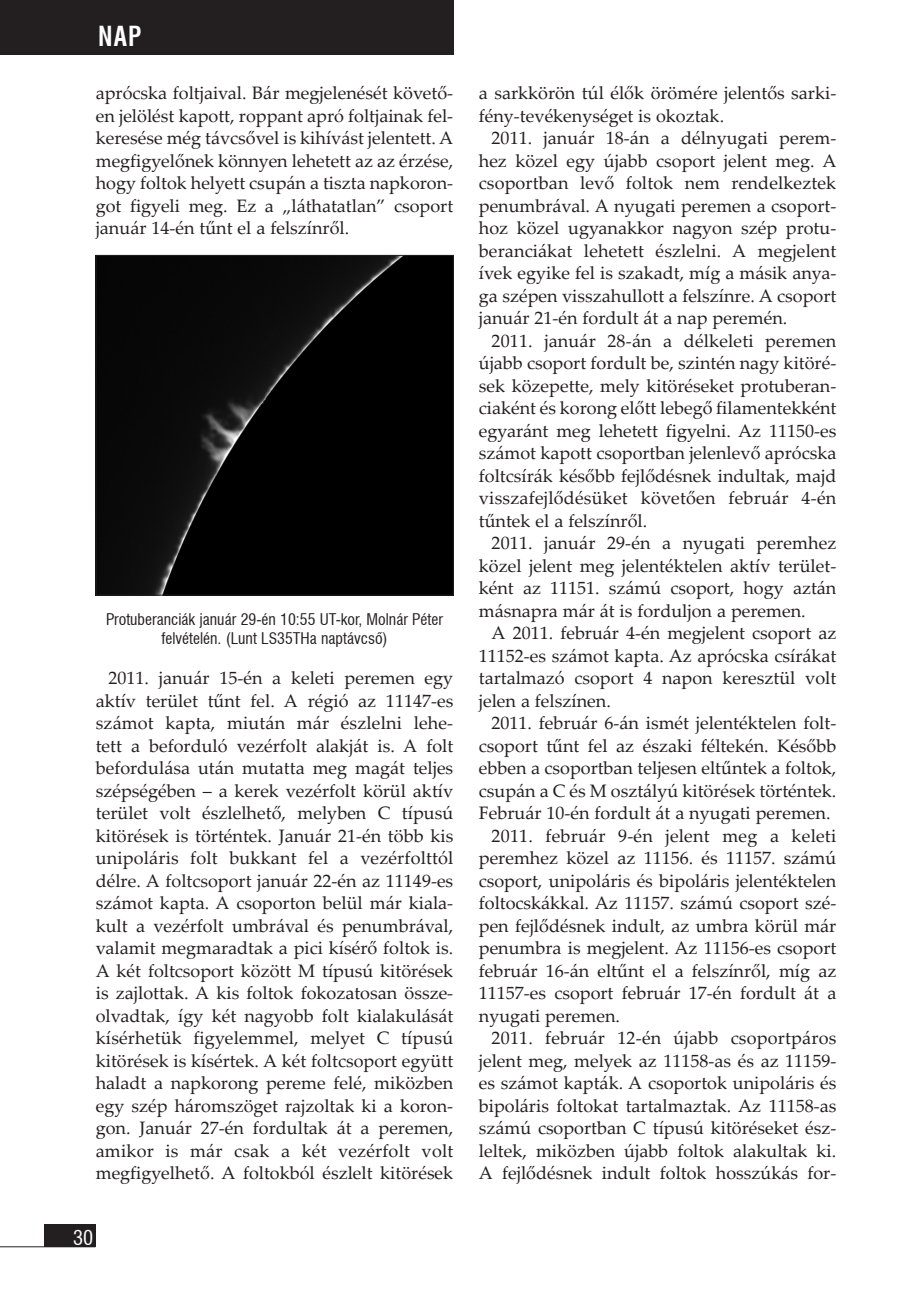
<style>
.page{position:relative;width:913px;height:1295px;background:#fff}
.page>*{position:absolute;margin:0;border:0;box-sizing:border-box;transform-origin:0 0}
.rovatcím{font:27px "Swiss 721 Condensed HU Bold";color:#fff;scale:.9 1}
.t1{font:20.25px "Swiss 721 Condensed HU Normal";color:#fff}
.kenyér_1{font:18px/22.5px "Palatino Linotype";color:#231f20;text-align:justify}
.képalá{font:15.75px/18.9px "Swiss 721 Condensed HU Normal";color:#231f20;text-align:center}
</style>
<div class="page">
<svg style="left:45px;top:1224px;width:51px;height:23px"></svg>
<hr style="left:0;top:1246px;width:95px;height:1px;background:#231f20">
<img style="left:98px;top:257px;width:353px;height:336px">
<div style="left:96px;top:255px;width:357px;height:340px;border:1px solid #231f20"></div>
<div style="left:0;top:0;width:453px;height:55px;background:#231f20"></div>
<p class="rovatcím" style="left:98px;top:19px;width:50px">nap</p>
<p class="kenyér_1" style="left:96px;top:81px;width:359px">aprócska foltjaival. Bár megjelenését követő&shy;en jelölést kapott, roppant apró foltjainak fel&shy;keresése még távcsővel is kihívást jelentett. A megfigyelőnek könnyen lehetett az az érzése, hogy foltok helyett csupán a tiszta napkoron&shy;got figyeli meg. Ez a „láthatatlan” csoport január 14-én tűnt el a felszínről.</p>
<p class="képalá" style="left:106px;top:609px;width:338px">Protuberanciák január 29-én 10:55 UT-kor, Molnár Péter felvételén. (Lunt LS35THa naptávcsõ)</p>
<p class="kenyér_1" style="left:96px;top:666px;width:359px;text-indent:13px">2011. január 15-én a keleti peremen egy aktív terület tűnt fel. A régió az 11147-es számot kapta, miután már észlelni lehe&shy;tett a beforduló vezérfolt alakját is. A folt befordulása után mutatta meg magát teljes szépségében – a kerek vezérfolt körül aktív terület volt észlelhető, melyben C típusú kitörések is történtek. Január 21-én több kis unipoláris folt bukkant fel a vezérfolttól délre. A foltcsoport január 22-én az 11149-es számot kapta. A csoporton belül már kiala&shy;kult a vezérfolt umbrával és penumbrával, valamit megmaradtak a pici kísérő foltok is.<br>A két foltcsoport között M típusú kitörések is zajlottak. A kis foltok fokozatosan össze&shy;olvadtak, így két nagyobb folt kialakulását kísérhetük figyelemmel, melyet C típusú kitörések is kísértek. A két foltcsoport együtt haladt a napkorong pereme felé, miközben egy szép háromszöget rajzoltak ki a koron&shy;gon. Január 27-én fordultak át a peremen, amikor is már csak a két vezérfolt volt megfigyelhető. A foltokból észlelt kitörések</p>
<p class="t1" style="left:73px;top:1225px;width:22px">30</p>
<p class="kenyér_1" style="left:478px;top:81px;width:359px">a sarkkörön túl élők örömére jelentős sarki&shy;fény-tevékenységet is okoztak.</p>
<p class="kenyér_1" style="left:478px;top:126px;width:359px;text-indent:13px">2011. január 18-án a délnyugati perem&shy;hez közel egy újabb csoport jelent meg. A csoportban levő foltok nem rendelkeztek penumbrával. A nyugati peremen a csoport&shy;hoz közel ugyanakkor nagyon szép protu&shy;beranciákat lehetett észlelni. A megjelent ívek egyike fel is szakadt, míg a másik anya&shy;ga szépen visszahullott a felszínre. A csoport január 21-én fordult át a nap peremén.</p>
<p class="kenyér_1" style="left:478px;top:328px;width:359px;text-indent:13px">2011. január 28-án a délkeleti peremen újabb csoport fordult be, szintén nagy kitöré&shy;sek közepette, mely kitöréseket protuberan&shy;ciaként és korong előtt lebegő filamentekként egyaránt meg lehetett figyelni. Az 11150-es számot kapott csoportban jelenlevő aprócska foltcsírák később fejlődésnek indultak, majd visszafejlődésüket követően február 4-én tűntek el a felszínről.</p>
<p class="kenyér_1" style="left:478px;top:531px;width:359px;text-indent:13px">2011. január 29-én a nyugati peremhez közel jelent meg jelentéktelen aktív terület&shy;ként az 11151. számú csoport, hogy aztán másnapra már át is forduljon a peremen.</p>
<p class="kenyér_1" style="left:478px;top:621px;width:359px;text-indent:13px">A 2011. február 4-én megjelent csoport az 11152-es számot kapta. Az aprócska csírákat tartalmazó csoport 4 napon keresztül volt jelen a felszínen.</p>
<p class="kenyér_1" style="left:478px;top:711px;width:359px;text-indent:13px">2011. február 6-án ismét jelentéktelen folt&shy;csoport tűnt fel az északi féltekén. Később ebben a csoportban teljesen eltűntek a foltok, csupán a C és M osztályú kitörések történtek.<br>Február 10-én fordult át a nyugati peremen.</p>
<p class="kenyér_1" style="left:478px;top:823px;width:359px;text-indent:13px">2011. február 9-én jelent meg a keleti peremhez közel az 11156. és 11157. számú csoport, unipoláris és bipoláris jelentéktelen foltocskákkal. Az 11157. számú csoport szé&shy;pen fejlődésnek indult, az umbra körül már penumbra is megjelent. Az 11156-es csoport február 16-án eltűnt el a felszínről, míg az 11157-es csoport február 17-én fordult át a nyugati peremen.</p>
<p class="kenyér_1" style="left:478px;top:1026px;width:359px;text-indent:13px">2011. február 12-én újabb csoportpáros jelent meg, melyek az 11158-as és az 11159- es számot kapták. A csoportok unipoláris és bipoláris foltokat tartalmaztak. Az 11158-as számú csoportban C típusú kitöréseket ész&shy;leltek, miközben újabb foltok alakultak ki.<br>A fejlődésnek indult foltok hosszúkás for-</p>
</div>
